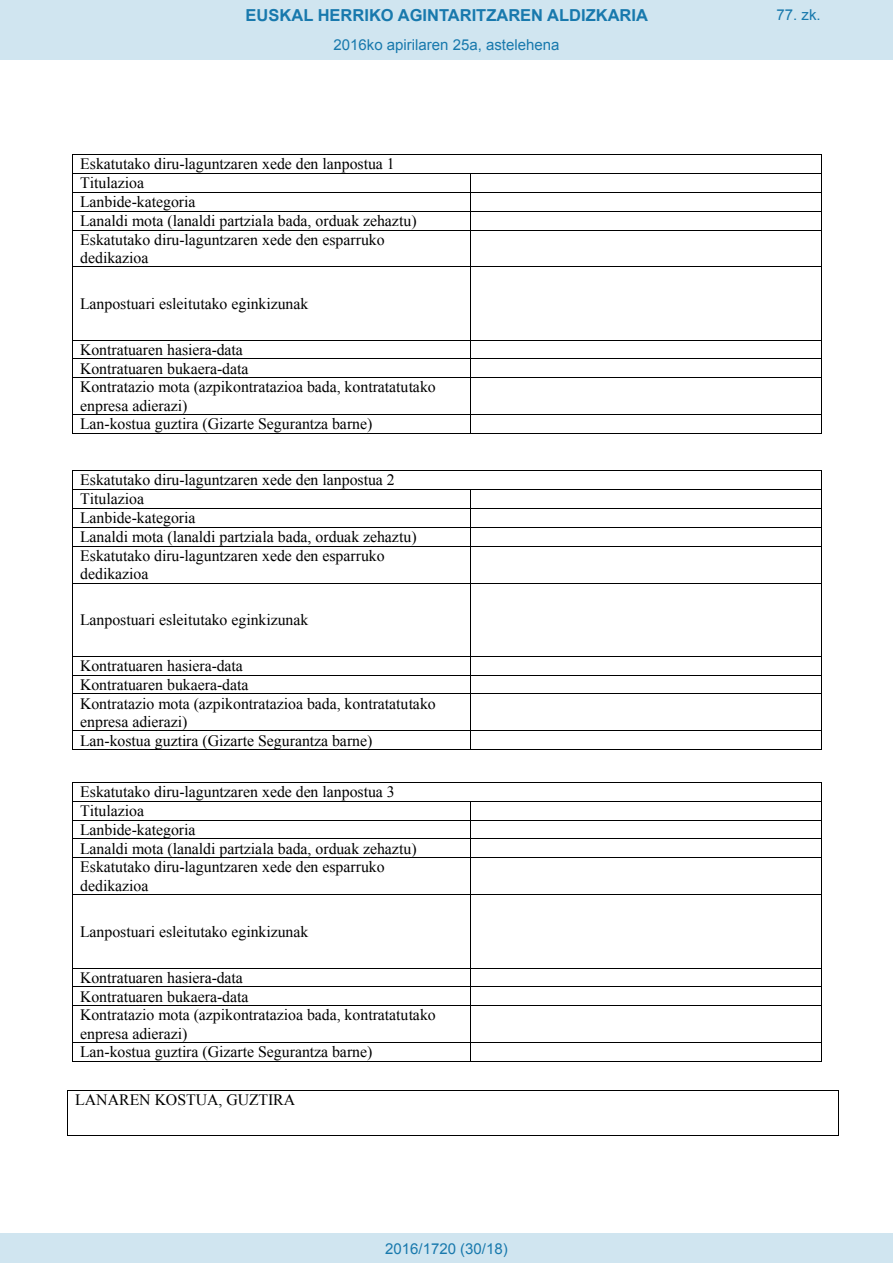
<style>
.page{position:relative;width:893px;height:1263px;background:#fff}
.page>*{position:absolute;margin:0;border:0;box-sizing:border-box;transform-origin:0 0}
.t1{font:700 16.5px "Arial";color:#1879ad}
.t2{font:15.9px/18.8px "Times New Roman";color:#000}
.Paginacion_Centro{font:15px "Arial";color:#1879ad}
</style>
<div class="page">
<hr style="left:72px;top:154px;width:749px;height:1px;background:#000">
<hr style="left:72px;top:173px;width:398px;height:1px;background:#000">
<hr style="left:470px;top:173px;width:351px;height:1px;background:#000">
<hr style="left:72px;top:192px;width:398px;height:1px;background:#000">
<hr style="left:470px;top:192px;width:351px;height:1px;background:#000">
<hr style="left:72px;top:211px;width:398px;height:1px;background:#000">
<hr style="left:470px;top:211px;width:351px;height:1px;background:#000">
<svg style="left:72px;top:155px;width:1px;height:75px"></svg>
<hr style="left:72px;top:230px;width:398px;height:1px;background:#000">
<svg style="left:470px;top:174px;width:1px;height:56px"></svg>
<hr style="left:470px;top:230px;width:351px;height:1px;background:#000">
<svg style="left:821px;top:154px;width:1px;height:76px"></svg>
<hr style="left:72px;top:230px;width:1px;height:37px;background:#000">
<hr style="left:470px;top:230px;width:1px;height:37px;background:#000">
<hr style="left:821px;top:230px;width:1px;height:37px;background:#000">
<hr style="left:72px;top:267px;width:398px;height:1px;background:#000">
<hr style="left:470px;top:267px;width:351px;height:1px;background:#000">
<hr style="left:72px;top:267px;width:1px;height:73px;background:#000">
<hr style="left:470px;top:267px;width:1px;height:73px;background:#000">
<hr style="left:821px;top:267px;width:1px;height:73px;background:#000">
<hr style="left:72px;top:340px;width:398px;height:1px;background:#000">
<hr style="left:470px;top:340px;width:351px;height:1px;background:#000">
<hr style="left:72px;top:359px;width:398px;height:1px;background:#000">
<hr style="left:470px;top:359px;width:351px;height:1px;background:#000">
<svg style="left:72px;top:341px;width:1px;height:36px"></svg>
<hr style="left:72px;top:377px;width:398px;height:1px;background:#000">
<svg style="left:470px;top:341px;width:1px;height:36px"></svg>
<hr style="left:470px;top:377px;width:351px;height:1px;background:#000">
<svg style="left:821px;top:340px;width:1px;height:38px"></svg>
<hr style="left:72px;top:378px;width:1px;height:36px;background:#000">
<hr style="left:470px;top:378px;width:1px;height:36px;background:#000">
<hr style="left:821px;top:378px;width:1px;height:36px;background:#000">
<hr style="left:72px;top:414px;width:398px;height:1px;background:#000">
<hr style="left:470px;top:414px;width:351px;height:1px;background:#000">
<svg style="left:72px;top:415px;width:1px;height:18px"></svg>
<hr style="left:72px;top:433px;width:398px;height:1px;background:#000">
<svg style="left:470px;top:415px;width:1px;height:18px"></svg>
<hr style="left:470px;top:433px;width:351px;height:1px;background:#000">
<svg style="left:821px;top:414px;width:1px;height:20px"></svg>
<hr style="left:72px;top:470px;width:749px;height:1px;background:#000">
<hr style="left:72px;top:489px;width:399px;height:1px;background:#000">
<hr style="left:471px;top:489px;width:350px;height:1px;background:#000">
<hr style="left:72px;top:508px;width:399px;height:1px;background:#000">
<hr style="left:471px;top:508px;width:350px;height:1px;background:#000">
<hr style="left:72px;top:527px;width:399px;height:1px;background:#000">
<hr style="left:471px;top:527px;width:350px;height:1px;background:#000">
<svg style="left:72px;top:471px;width:1px;height:75px"></svg>
<hr style="left:72px;top:546px;width:399px;height:1px;background:#000">
<hr style="left:471px;top:546px;width:350px;height:1px;background:#000">
<svg style="left:821px;top:470px;width:1px;height:76px"></svg>
<hr style="left:72px;top:546px;width:1px;height:37px;background:#000">
<hr style="left:471px;top:546px;width:1px;height:37px;background:#000">
<hr style="left:821px;top:546px;width:1px;height:37px;background:#000">
<hr style="left:72px;top:583px;width:399px;height:1px;background:#000">
<hr style="left:471px;top:583px;width:350px;height:1px;background:#000">
<hr style="left:72px;top:583px;width:1px;height:73px;background:#000">
<hr style="left:471px;top:583px;width:1px;height:73px;background:#000">
<hr style="left:821px;top:583px;width:1px;height:73px;background:#000">
<hr style="left:72px;top:656px;width:399px;height:1px;background:#000">
<hr style="left:471px;top:656px;width:350px;height:1px;background:#000">
<hr style="left:72px;top:675px;width:399px;height:1px;background:#000">
<hr style="left:471px;top:675px;width:350px;height:1px;background:#000">
<svg style="left:72px;top:657px;width:1px;height:36px"></svg>
<hr style="left:72px;top:693px;width:399px;height:1px;background:#000">
<hr style="left:471px;top:693px;width:350px;height:1px;background:#000">
<svg style="left:821px;top:656px;width:1px;height:38px"></svg>
<hr style="left:72px;top:694px;width:1px;height:37px;background:#000">
<hr style="left:471px;top:694px;width:1px;height:37px;background:#000">
<hr style="left:821px;top:694px;width:1px;height:37px;background:#000">
<hr style="left:72px;top:731px;width:399px;height:1px;background:#000">
<hr style="left:471px;top:731px;width:350px;height:1px;background:#000">
<svg style="left:72px;top:732px;width:1px;height:17px"></svg>
<hr style="left:72px;top:749px;width:399px;height:1px;background:#000">
<hr style="left:471px;top:749px;width:350px;height:1px;background:#000">
<svg style="left:821px;top:731px;width:1px;height:19px"></svg>
<hr style="left:72px;top:782px;width:749px;height:1px;background:#000">
<hr style="left:72px;top:801px;width:398px;height:1px;background:#000">
<hr style="left:470px;top:801px;width:351px;height:1px;background:#000">
<hr style="left:72px;top:820px;width:398px;height:1px;background:#000">
<hr style="left:470px;top:820px;width:351px;height:1px;background:#000">
<hr style="left:72px;top:839px;width:398px;height:1px;background:#000">
<hr style="left:470px;top:839px;width:351px;height:1px;background:#000">
<svg style="left:72px;top:783px;width:1px;height:74px"></svg>
<hr style="left:72px;top:857px;width:398px;height:1px;background:#000">
<svg style="left:470px;top:802px;width:1px;height:55px"></svg>
<hr style="left:470px;top:857px;width:351px;height:1px;background:#000">
<svg style="left:821px;top:782px;width:1px;height:76px"></svg>
<hr style="left:72px;top:858px;width:1px;height:36px;background:#000">
<hr style="left:470px;top:858px;width:1px;height:36px;background:#000">
<hr style="left:821px;top:858px;width:1px;height:36px;background:#000">
<hr style="left:72px;top:894px;width:398px;height:1px;background:#000">
<hr style="left:470px;top:894px;width:351px;height:1px;background:#000">
<hr style="left:72px;top:895px;width:1px;height:73px;background:#000">
<hr style="left:470px;top:895px;width:1px;height:73px;background:#000">
<hr style="left:821px;top:895px;width:1px;height:73px;background:#000">
<hr style="left:72px;top:968px;width:398px;height:1px;background:#000">
<hr style="left:470px;top:968px;width:351px;height:1px;background:#000">
<hr style="left:72px;top:986px;width:398px;height:1px;background:#000">
<hr style="left:470px;top:986px;width:351px;height:1px;background:#000">
<svg style="left:72px;top:969px;width:1px;height:36px"></svg>
<hr style="left:72px;top:1005px;width:398px;height:1px;background:#000">
<svg style="left:470px;top:969px;width:1px;height:36px"></svg>
<hr style="left:470px;top:1005px;width:351px;height:1px;background:#000">
<svg style="left:821px;top:968px;width:1px;height:38px"></svg>
<hr style="left:72px;top:1006px;width:1px;height:36px;background:#000">
<hr style="left:470px;top:1006px;width:1px;height:36px;background:#000">
<hr style="left:821px;top:1006px;width:1px;height:36px;background:#000">
<hr style="left:72px;top:1042px;width:398px;height:1px;background:#000">
<hr style="left:470px;top:1042px;width:351px;height:1px;background:#000">
<svg style="left:72px;top:1043px;width:1px;height:18px"></svg>
<hr style="left:72px;top:1061px;width:398px;height:1px;background:#000">
<svg style="left:470px;top:1043px;width:1px;height:18px"></svg>
<hr style="left:470px;top:1061px;width:351px;height:1px;background:#000">
<svg style="left:821px;top:1042px;width:1px;height:20px"></svg>
<hr style="left:68px;top:1090px;width:770px;height:1px;background:#000">
<hr style="left:67px;top:1090px;width:1px;height:45px;background:#000">
<hr style="left:68px;top:1135px;width:770px;height:1px;background:#000">
<hr style="left:838px;top:1090px;width:1px;height:45px;background:#000">
<div style="left:0;top:0;width:893px;height:60px;background:#d0e5f0"></div>
<div style="left:0;top:1233px;width:893px;height:30px;background:#d0e5f0"></div>
<p class="t1" style="left:246px;top:4px;width:404px">EUSKAL HERRIKO AGINTARITZAREN ALDIZKARIA</p>
<p class="Paginacion_Centro" style="left:776px;top:5px;width:46px">77. zk.</p>
<p class="Paginacion_Centro" style="left:333px;top:35px;width:227px">2016ko apirilaren 25a, astelehena</p>
<p class="t2" style="left:80px;top:154px;width:338px">Eskatutako diru-laguntzaren xede den lanpostua 1<br>Titulazioa<br>Lanbide-kategoria<br>Lanaldi mota (lanaldi partziala bada, orduak zehaztu)<br>Eskatutako diru-laguntzaren xede den esparruko dedikazioa</p>
<p class="t2" style="left:80px;top:294px;width:230px">Lanpostuari esleitutako eginkizunak</p>
<p class="t2" style="left:80px;top:340px;width:357px">Kontratuaren hasiera-data<br>Kontratuaren bukaera-data<br>Kontratazio mota (azpikontratazioa bada, kontratatutako enpresa adierazi)<br>Lan-kostua guztira (Gizarte Segurantza barne)</p>
<p class="t2" style="left:80px;top:470px;width:338px">Eskatutako diru-laguntzaren xede den lanpostua 2<br>Titulazioa<br>Lanbide-kategoria<br>Lanaldi mota (lanaldi partziala bada, orduak zehaztu)<br>Eskatutako diru-laguntzaren xede den esparruko dedikazioa</p>
<p class="t2" style="left:80px;top:610px;width:230px">Lanpostuari esleitutako eginkizunak</p>
<p class="t2" style="left:80px;top:656px;width:357px">Kontratuaren hasiera-data<br>Kontratuaren bukaera-data<br>Kontratazio mota (azpikontratazioa bada, kontratatutako enpresa adierazi)<br>Lan-kostua guztira (Gizarte Segurantza barne)</p>
<p class="t2" style="left:80px;top:782px;width:338px">Eskatutako diru-laguntzaren xede den lanpostua 3<br>Titulazioa<br>Lanbide-kategoria<br>Lanaldi mota (lanaldi partziala bada, orduak zehaztu)<br>Eskatutako diru-laguntzaren xede den esparruko dedikazioa</p>
<p class="t2" style="left:80px;top:922px;width:230px">Lanpostuari esleitutako eginkizunak</p>
<p class="t2" style="left:80px;top:968px;width:357px">Kontratuaren hasiera-data<br>Kontratuaren bukaera-data<br>Kontratazio mota (azpikontratazioa bada, kontratatutako enpresa adierazi)<br>Lan-kostua guztira (Gizarte Segurantza barne)</p>
<p class="t2" style="left:75px;top:1090px;width:222px">LANAREN KOSTUA, GUZTIRA</p>
<p class="Paginacion_Centro" style="left:385px;top:1238px;width:124px">2016/1720 (30/18)</p>
</div>
